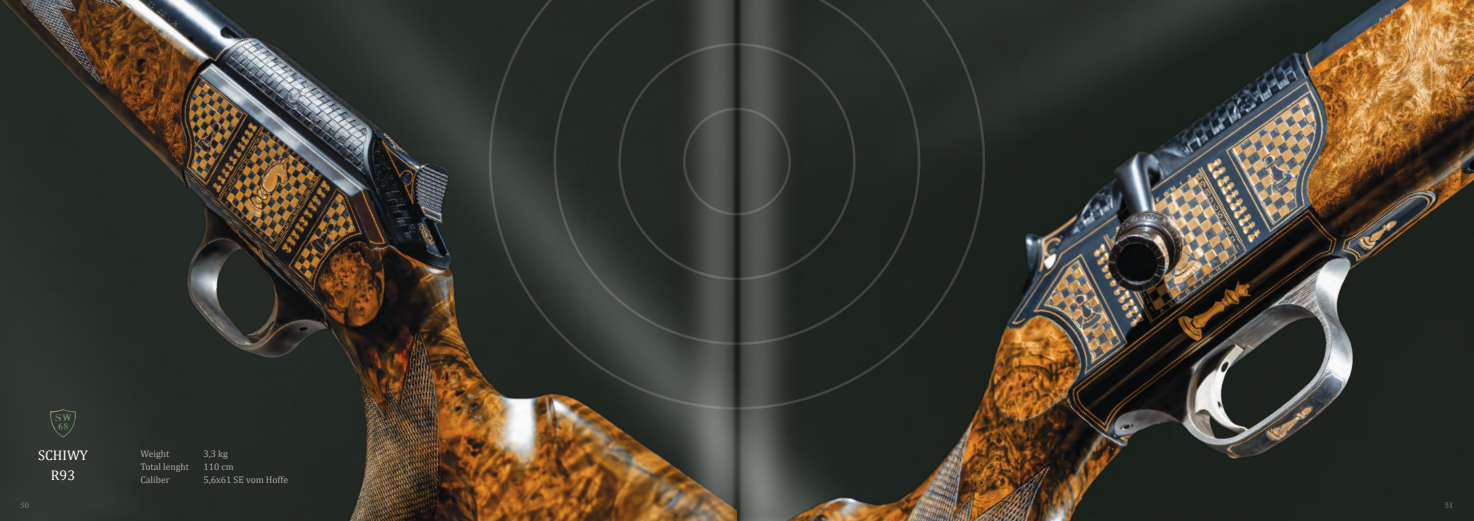
<style>
.page{position:relative;width:1474px;height:521px;background:#fff}
.page>*{position:absolute;margin:0;border:0;box-sizing:border-box;transform-origin:0 0}
.t1{font:14px/20.1px "Cambria Math";color:#fff;text-align:center}
.t2{font:9.62px "Cambria Math";color:#aaaaab}
.t3{font:8.75px "Minion Pro";color:#696}
</style>
<div class="page">
<img style="left:0;top:0;width:670px;height:521px">
<img style="left:805px;top:0;width:668px;height:521px">
<img style="left:670px;top:0;width:135px;height:521px">
<h1 class="t1" style="left:38px;top:445px;width:51px">SCHIWY<br>R93</h1>
<p class="t2" style="left:140px;top:448px;width:30px">Weight</p>
<p class="t2" style="left:203px;top:448px;width:26px">3,3 kg</p>
<p class="t2" style="left:140px;top:461px;width:50px">Total lenght</p>
<p class="t2" style="left:203px;top:461px;width:32px">110 cm</p>
<p class="t2" style="left:140px;top:474px;width:31px">Caliber</p>
<p class="t2" style="left:203px;top:474px;width:86px">5,6x61 SE vom Hoffe</p>
<p class="t3" style="left:21px;top:499px;width:10px">50</p>
<p class="t3" style="left:1444px;top:499px;width:10px">51</p>
</div>
